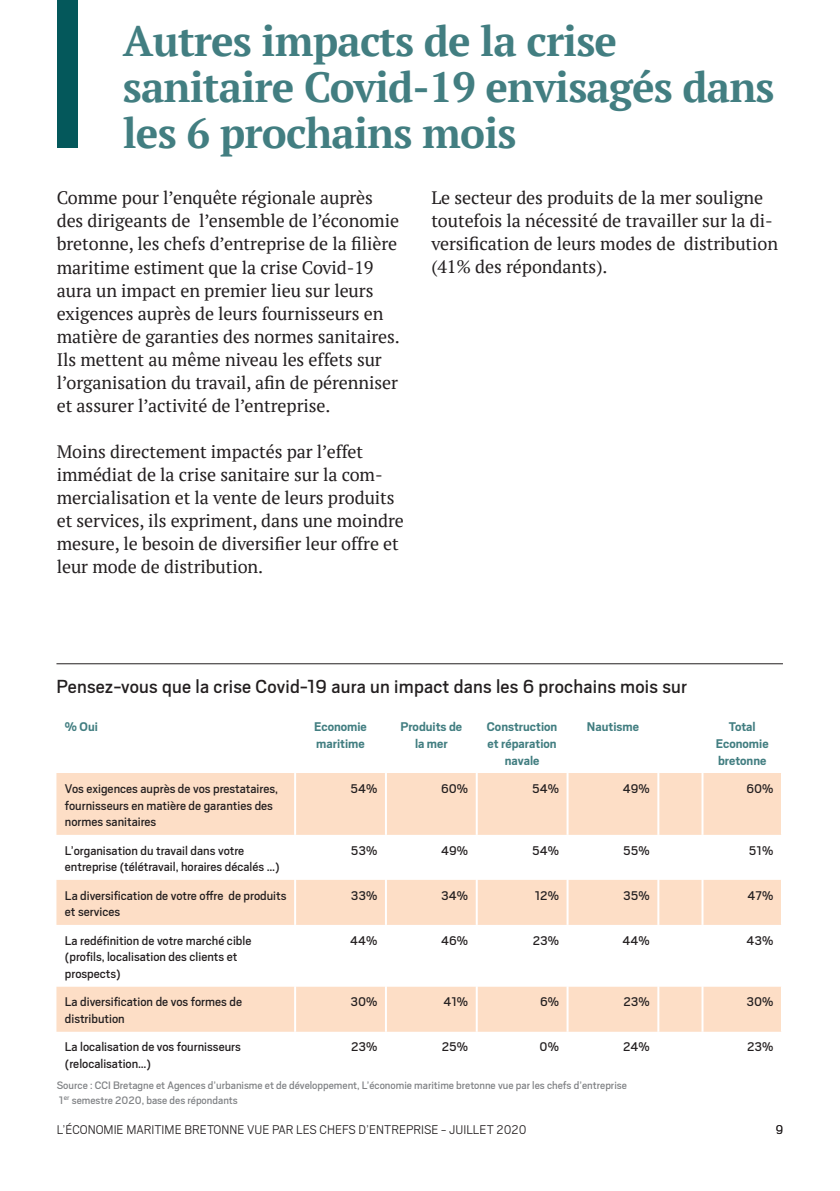
<style>
.page{position:relative;width:840px;height:1191px;background:#fff}
.page>*{position:absolute;margin:0;border:0;box-sizing:border-box;transform-origin:0 0}
.t1{font:700 42px/46px "PT Serif";letter-spacing:-.02em;color:#427e81}
.t2{font:21px "Scout";letter-spacing:.01em;color:#231f20}
.Texte_courant{font:18px/23px "PT Serif";letter-spacing:-.005em;color:#231f20}
.t3{font:14px/16.8px "Scout";color:#231f20}
.t4{font:700 14px/16.8px "Scout";color:#427e81;text-align:center}
.t5{font:300 14px "Scout";color:#231f20}
.Source{font:12px/15px "Scout";color:#808285}
</style>
<div class="page">
<div style="left:57px;top:0;width:20px;height:147px;background:#04585b"></div>
<hr style="left:56px;top:663px;width:726px;height:1px;background:#231f20">
<svg style="left:56px;top:773px;width:724px;height:258px;fill:#fddec6"></svg>
<hr style="left:294px;top:773px;width:2px;height:62px;background:#fff">
<hr style="left:385px;top:773px;width:2px;height:62px;background:#fff">
<hr style="left:475px;top:773px;width:2px;height:62px;background:#fff">
<hr style="left:566px;top:773px;width:2px;height:62px;background:#fff">
<hr style="left:657px;top:773px;width:2px;height:62px;background:#fff">
<hr style="left:701px;top:773px;width:2px;height:62px;background:#fff">
<hr style="left:294px;top:835px;width:2px;height:45px;background:#fff">
<hr style="left:385px;top:835px;width:2px;height:45px;background:#fff">
<hr style="left:475px;top:835px;width:2px;height:45px;background:#fff">
<hr style="left:566px;top:835px;width:2px;height:45px;background:#fff">
<hr style="left:657px;top:835px;width:2px;height:45px;background:#fff">
<hr style="left:701px;top:835px;width:2px;height:45px;background:#fff">
<hr style="left:294px;top:880px;width:2px;height:45px;background:#fff">
<hr style="left:385px;top:880px;width:2px;height:45px;background:#fff">
<hr style="left:475px;top:880px;width:2px;height:45px;background:#fff">
<hr style="left:566px;top:880px;width:2px;height:45px;background:#fff">
<hr style="left:657px;top:880px;width:2px;height:45px;background:#fff">
<hr style="left:701px;top:880px;width:2px;height:45px;background:#fff">
<hr style="left:294px;top:925px;width:2px;height:61px;background:#fff">
<hr style="left:385px;top:925px;width:2px;height:61px;background:#fff">
<hr style="left:475px;top:925px;width:2px;height:61px;background:#fff">
<hr style="left:566px;top:925px;width:2px;height:61px;background:#fff">
<hr style="left:657px;top:925px;width:2px;height:61px;background:#fff">
<hr style="left:701px;top:925px;width:2px;height:61px;background:#fff">
<hr style="left:294px;top:986px;width:2px;height:45px;background:#fff">
<hr style="left:385px;top:986px;width:2px;height:45px;background:#fff">
<hr style="left:475px;top:986px;width:2px;height:45px;background:#fff">
<hr style="left:566px;top:986px;width:2px;height:45px;background:#fff">
<hr style="left:657px;top:986px;width:2px;height:45px;background:#fff">
<hr style="left:701px;top:986px;width:2px;height:45px;background:#fff">
<p class="t1" style="left:123px;top:18px;width:495px">Autres impacts de la crise</p>
<p class="t1" style="left:123px;top:64px;width:653px">sanitaire Covid-19 envisagés dans les 6 prochains mois</p>
<p class="Texte_courant" style="left:57px;top:186px;width:344px">Comme pour l’enquête régionale auprès des dirigeants de l’ensemble de l’économie bretonne, les chefs d’entreprise de la filière maritime estiment que la crise Covid-19 aura un impact en premier lieu sur leurs exigences auprès de leurs fournisseurs en matière de garanties des normes sanitaires.<br>Ils mettent au même niveau les effets sur l’organisation du travail, afin de pérenniser et assurer l’activité de l’entreprise.</p>
<p class="Texte_courant" style="left:57px;top:439px;width:348px">Moins directement impactés par l’effet immédiat de la crise sanitaire sur la com&shy;mercialisation et la vente de leurs produits et services, ils expriment, dans une moindre mesure, le besoin de diversifier leur offre et leur mode de distribution.</p>
<p class="Texte_courant" style="left:431px;top:186px;width:348px">Le secteur des produits de la mer souligne toutefois la nécessité de travailler sur la di&shy;versification de leurs modes de distribution (41% des répondants).</p>
<p class="t2" style="left:56px;top:672px;width:631px">Pensez-vous que la crise Covid-19 aura un impact dans les 6 prochains mois sur</p>
<p class="t4" style="left:65px;top:717px;width:34px">% Oui</p>
<p class="t4" style="left:314px;top:717px;width:54px;text-align:left">Economie maritime</p>
<p class="t4" style="left:400px;top:717px;width:63px">Produits de la mer</p>
<p class="t4" style="left:486px;top:717px;width:72px">Construction et réparation navale</p>
<p class="t4" style="left:586px;top:717px;width:54px">Nautisme</p>
<p class="t4" style="left:715px;top:717px;width:54px">Total<br>Economie bretonne</p>
<p class="t3" style="left:65px;top:779px;width:214px">Vos exigences auprès de vos prestataires, fournisseurs en matière de garanties des normes sanitaires</p>
<p class="t3" style="left:350px;top:779px;width:28px">54%</p>
<p class="t3" style="left:441px;top:779px;width:29px">60%</p>
<p class="t3" style="left:532px;top:779px;width:28px">54%</p>
<p class="t3" style="left:622px;top:779px;width:28px">49%</p>
<p class="t3" style="left:746px;top:779px;width:29px">60%</p>
<p class="t3" style="left:65px;top:841px;width:216px">L’organisation du travail dans votre entreprise (télétravail, horaires décalés …)</p>
<p class="t3" style="left:351px;top:841px;width:28px">53%</p>
<p class="t3" style="left:441px;top:841px;width:28px">49%</p>
<p class="t3" style="left:532px;top:841px;width:28px">54%</p>
<p class="t3" style="left:623px;top:841px;width:28px">55%</p>
<p class="t3" style="left:748px;top:841px;width:26px">51%</p>
<p class="t3" style="left:65px;top:886px;width:223px">La diversification de votre offre de produits et services</p>
<p class="t3" style="left:350px;top:886px;width:28px">33%</p>
<p class="t3" style="left:441px;top:886px;width:28px">34%</p>
<p class="t3" style="left:534px;top:886px;width:26px">12%</p>
<p class="t3" style="left:623px;top:886px;width:28px">35%</p>
<p class="t3" style="left:747px;top:886px;width:27px">47%</p>
<p class="t3" style="left:65px;top:931px;width:188px">La redéfinition de votre marché cible (profils, localisation des clients et prospects)</p>
<p class="t3" style="left:350px;top:931px;width:29px">44%</p>
<p class="t3" style="left:441px;top:931px;width:28px">46%</p>
<p class="t3" style="left:532px;top:931px;width:28px">23%</p>
<p class="t3" style="left:622px;top:931px;width:29px">44%</p>
<p class="t3" style="left:746px;top:931px;width:28px">43%</p>
<p class="t3" style="left:65px;top:993px;width:178px">La diversification de vos formes de distribution</p>
<p class="t3" style="left:350px;top:993px;width:28px">30%</p>
<p class="t3" style="left:443px;top:993px;width:26px">41%</p>
<p class="t3" style="left:539px;top:993px;width:20px">6%</p>
<p class="t3" style="left:623px;top:993px;width:28px">23%</p>
<p class="t3" style="left:746px;top:993px;width:28px">30%</p>
<p class="t3" style="left:65px;top:1038px;width:177px">La localisation de vos fournisseurs (relocalisation…)</p>
<p class="t3" style="left:351px;top:1038px;width:28px">23%</p>
<p class="t3" style="left:441px;top:1038px;width:28px">25%</p>
<p class="t3" style="left:539px;top:1038px;width:21px">0%</p>
<p class="t3" style="left:623px;top:1038px;width:28px">24%</p>
<p class="t3" style="left:746px;top:1038px;width:28px">23%</p>
<p class="Source" style="left:57px;top:1077px;width:571px">Source : CCI Bretagne et Agences d’urbanisme et de développement, L’économie maritime bretonne vue par les chefs d’entreprise<br>1<sup>er</sup> semestre 2020, base des répondants</p>
<p class="t5" style="left:57px;top:1120px;width:471px">L’ÉCONOMIE MARITIME BRETONNE VUE PAR LES CHEFS D’ENTREPRISE - JUILLET 2020</p>
<p class="t5" style="left:775px;top:1120px;width:9px">9</p>
</div>
